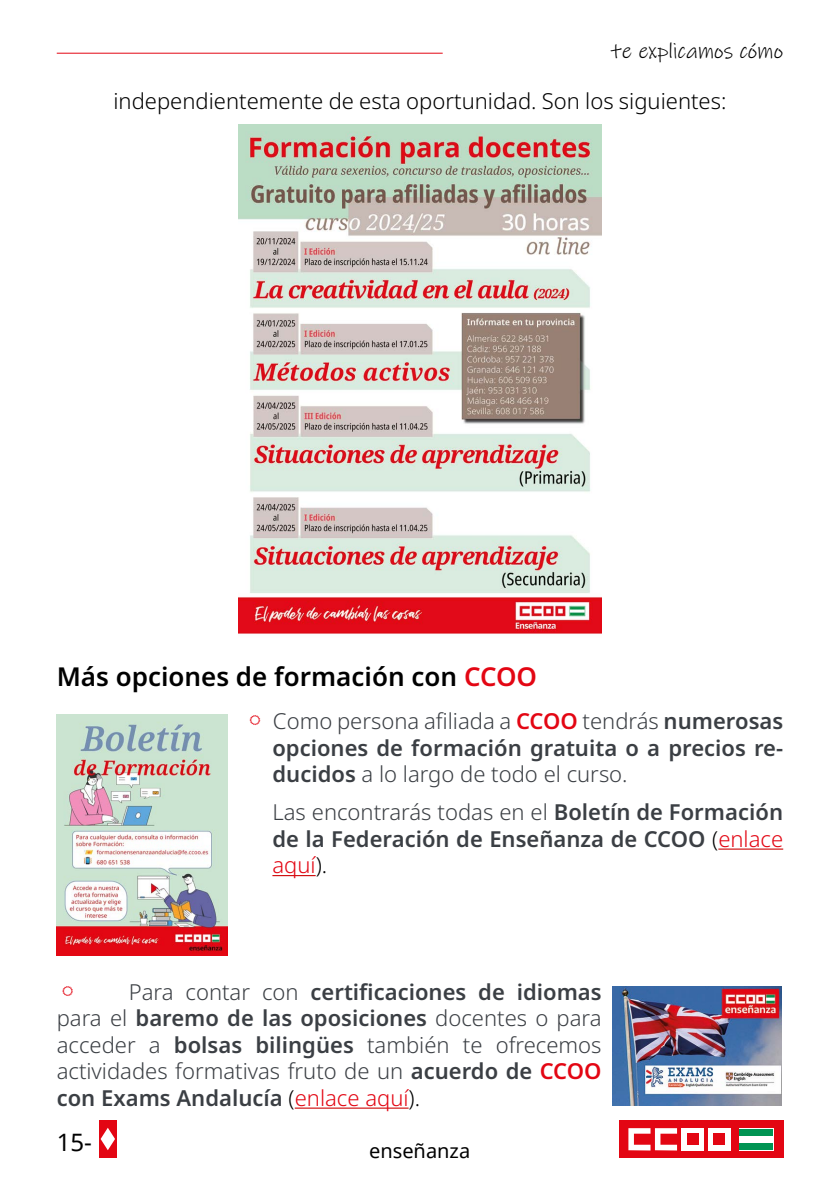
<style>
.page{position:relative;width:840px;height:1191px;background:#fff}
.page>*{position:absolute;margin:0;border:0;box-sizing:border-box;transform-origin:0 0}
.t1{font:600 26px "Noto Sans";color:#000}
.t2{font:24px "Noto Sans";color:#000}
.t3{font:600 22px/26.6px "Noto Sans";color:#3b3f44;text-align:justify}
.t4{font:300 22px/26.6px "Noto Sans";color:#3b3f44;text-align:justify}
.t5{font:300 22px "Noto Sans";color:#000}
.t6{font:22px "Ink Free";color:#000}
.t7{font:20px "Noto Sans";color:#000}
.s1{color:#e30613}
.s2{font-weight:300}
.s3{font-weight:300;color:#000}
.s4{font-weight:300;color:#e30613}
.s5{font-weight:600}
.s6{font-weight:600;color:#e30613}
.s7{color:#000}
</style>
<div class="page">
<hr style="left:57px;top:53px;width:385px;height:1px;background:#e30613">
<div style="left:618px;top:1120px;width:164px;height:37px;background:#e30613"></div>
<div style="left:738px;top:1128px;width:35px;height:22px;background:#fff"></div>
<div style="left:739px;top:1129px;width:33px;height:6px;background:#009453"></div>
<div style="left:739px;top:1143px;width:33px;height:6px;background:#009453"></div>
<svg style="left:628px;top:1128px;width:48px;height:22px"></svg>
<div style="left:681px;top:1128px;width:22px;height:22px;background:#fff"></div>
<div style="left:686px;top:1134px;width:11px;height:11px;background:#e30613"></div>
<div style="left:707px;top:1128px;width:22px;height:22px;background:#fff"></div>
<div style="left:713px;top:1134px;width:11px;height:11px;background:#e30613"></div>
<div style="left:99px;top:1120px;width:17px;height:37px;background:#e30613"></div>
<svg style="left:101px;top:1128px;width:14px;height:22px"></svg>
<hr style="left:718px;top:848px;width:64px;height:1px;background:#c00">
<hr style="left:272px;top:875px;width:43px;height:1px;background:#c00">
<hr style="left:294px;top:1107px;width:114px;height:1px;background:#c00">
<img style="left:238px;top:124px;width:363px;height:510px">
<img style="left:612px;top:986px;width:168px;height:119px">
<img style="left:57px;top:714px;width:170px;height:241px">
<p class="t6" style="left:610px;top:36px;width:174px">te explicamos cómo</p>
<p class="t5" style="left:113px;top:85px;width:614px">independientemente de esta oportunidad. Son los siguientes:</p>
<p class="t1" style="left:57px;top:658px;width:481px">Más opciones de formación con <span class="s1">CCOO</span></p>
<p class="t3" style="left:272px;top:708px;width:512px"><span class="s2">Como persona afiliada a</span> <span class="s1">CCOO</span> <span class="s2">tendrás</span> numerosas opciones de formación gratuita o a precios re&shy;ducidos <span class="s2">a lo largo de todo el curso.</span></p>
<p class="t3" style="left:272px;top:799px;width:512px"><span class="s2">Las encontrarás todas en el</span> Boletín de Formación de la Federación de Enseñanza de CCOO <span class="s3">(</span><span class="s4">enlace aquí</span><span class="s3">).</span></p>
<p class="t4" style="left:57px;top:979px;width:546px;text-indent:72px">Para contar con <span class="s5">certificaciones de idiomas </span>para el <span class="s5">baremo de las oposiciones</span> docentes o para acceder a <span class="s5">bolsas bilingües</span> también te ofrecemos actividades formativas fruto de un <span class="s5">acuerdo de</span> <span class="s6">CCOO </span><span class="s5">con Exams Andalucía</span> <span class="s7">(</span><span class="s1">enlace aquí</span><span class="s7">).</span></p>
<p class="t2" style="left:57px;top:1125px;width:37px">15-</p>
<p class="t7" style="left:369px;top:1137px;width:103px">enseñanza</p>
</div>
